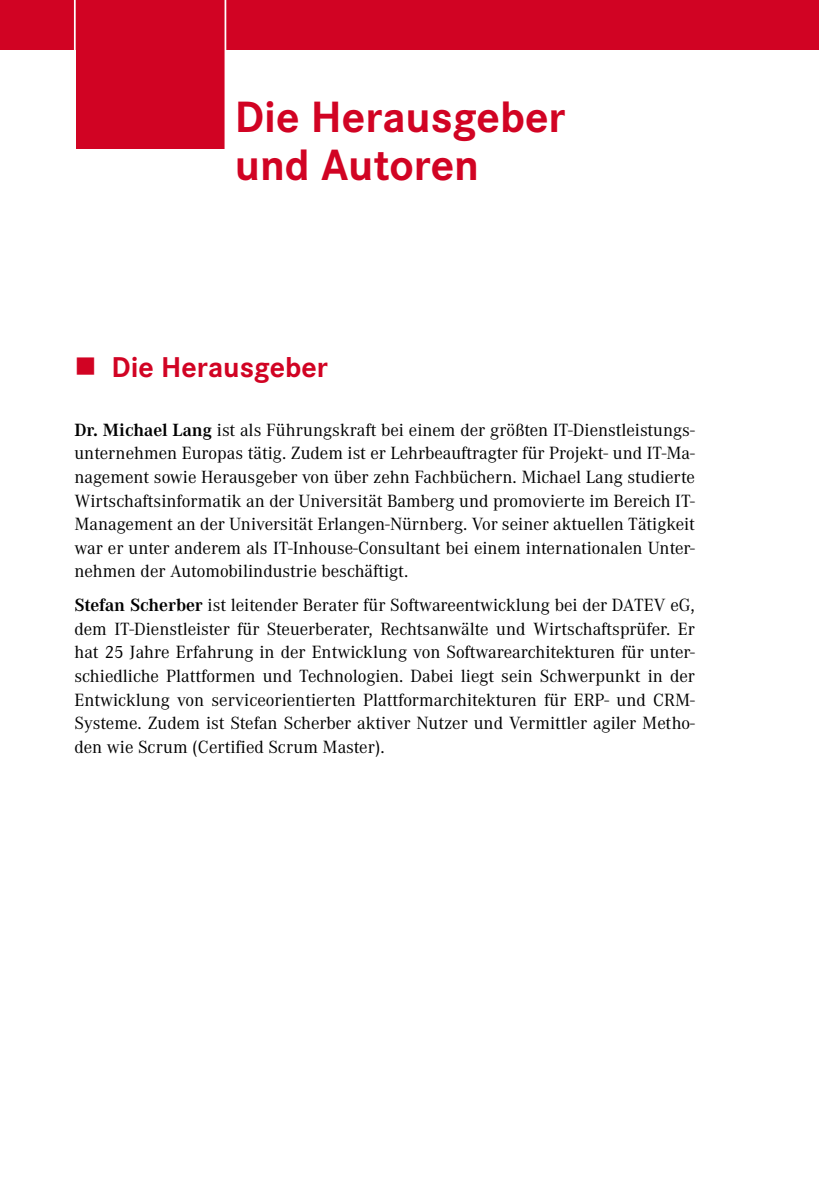
<style>
.page{position:relative;width:819px;height:1191px;background:#fff}
.page>*{position:absolute;margin:0;border:0;box-sizing:border-box;transform-origin:0 0}
.t1{font:700 45.5px/47.2px "Corporate S Pro";color:#d10323}
.t2{font:700 29.75px "Corporate S Pro";color:#d10323}
.t3{font:18.38px/23.6px "Corporate A Pro";color:#000;text-align:justify}
.s1{font-weight:700}
</style>
<div class="page">
<div style="left:0;top:0;width:819px;height:50px;background:#d10323"></div>
<div style="left:76px;top:0;width:148px;height:149px;background:#d10323"></div>
<hr style="left:74px;top:0;width:2px;height:187px;background:#fff">
<hr style="left:224px;top:0;width:2px;height:187px;background:#fff">
<p class="t1" style="left:235px;top:90px;width:332px">Die Herausgeber und Autoren</p>
<p class="t2" style="left:111px;top:344px;width:218px">Die Herausgeber</p>
<p class="t3" style="left:74px;top:417px;width:622px"><span class="s1">Dr. Michael Lang</span> ist als Führungskraft bei einem der größten IT-Dienstleistungs&shy;unternehmen Europas tätig. Zudem ist er Lehrbeauftragter für Projekt- und IT-Ma&shy;nagement sowie Herausgeber von über zehn Fachbüchern. Michael Lang studierte Wirtschaftsinformatik an der Universität Bamberg und promovierte im Bereich IT-Management an der Universität Erlangen-Nürnberg. Vor seiner aktuellen Tätigkeit war er unter anderem als IT-Inhouse-Consultant bei einem internationalen Unter&shy;nehmen der Automobilindustrie beschäftigt.</p>
<p class="t3" style="left:74px;top:592px;width:622px"><span class="s1">Stefan Scherber</span> ist leitender Berater für Softwareentwicklung bei der DATEV eG, dem IT-Dienstleister für Steuerberater, Rechtsanwälte und Wirtschaftsprüfer. Er hat 25 Jahre Erfahrung in der Entwicklung von Softwarearchitekturen für unter&shy;schiedliche Plattformen und Technologien. Dabei liegt sein Schwerpunkt in der Entwicklung von serviceorientierten Plattformarchitekturen für ERP- und CRM-Systeme. Zudem ist Stefan Scherber aktiver Nutzer und Vermittler agiler Metho&shy;den wie Scrum (Certified Scrum Master).</p>
</div>
